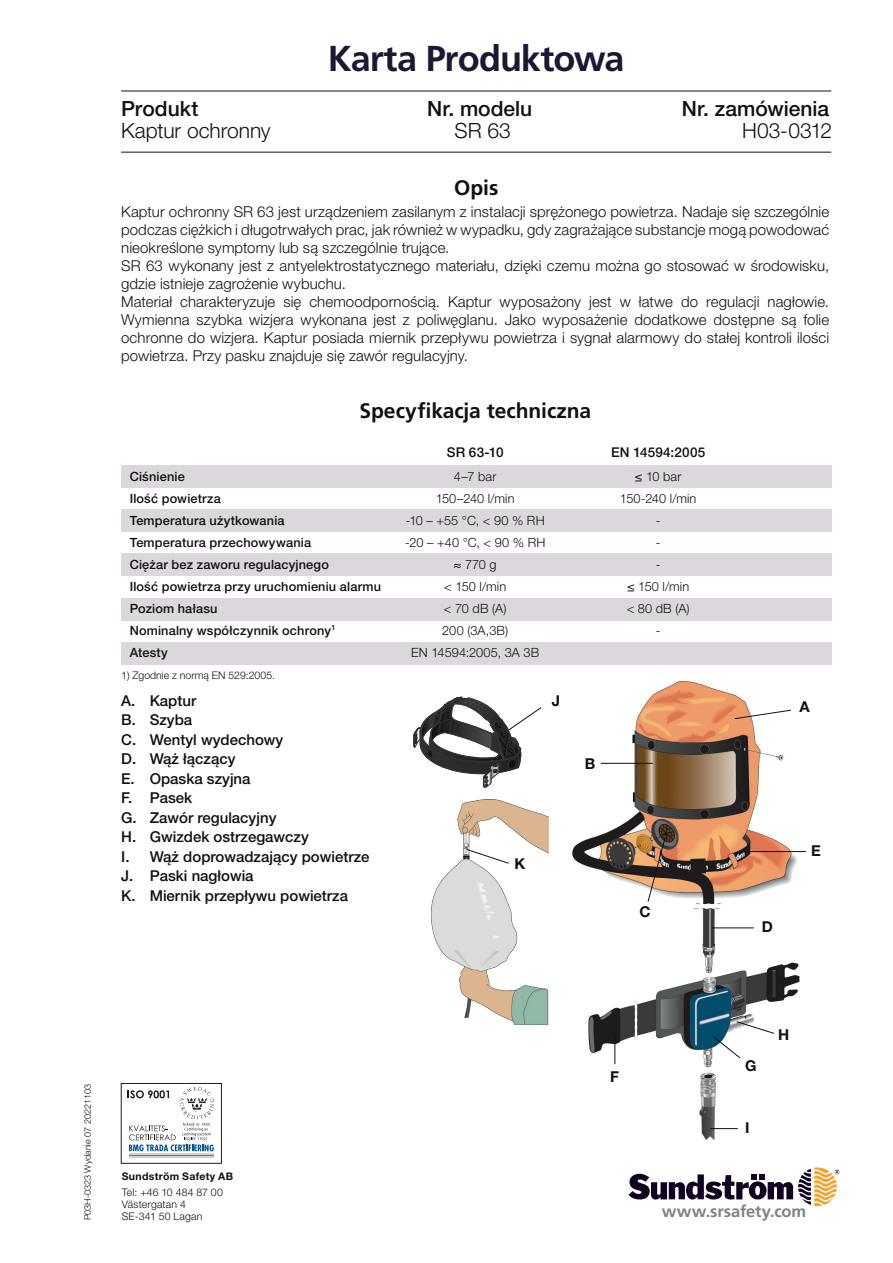
<style>
.page{position:relative;width:893px;height:1263px;background:#fff}
.page>*{position:absolute;margin:0;border:0;box-sizing:border-box;transform-origin:0 0}
.t1{font:700 36px "Frutiger LT Pro";letter-spacing:-.03em;color:#191933}
.t2{font:500 21px "Helvetica Neue LT Pro";color:#11110f}
.t3{font:300 21px "Helvetica Neue LT Pro";color:#11110f}
.t4{font:700 21px "Frutiger LT Pro";color:#11110f}
.t5{font:700 16.5px "Frutiger LT Pro";letter-spacing:-.005em;color:#808281}
.t6{font:300 15px/18px "Helvetica Neue LT Pro";letter-spacing:.005em;color:#11110f}
.t7{font:500 15px/19.5px "Helvetica Neue LT Pro";color:#11110f}
.t8{font:700 15px "Helvetica Neue LT Pro";color:#11110f}
.t9{font:500 13.5px "Helvetica Neue LT Pro";letter-spacing:.015em;color:#11110f}
.t10{font:500 12.75px "Helvetica Neue LT Pro";letter-spacing:.015em;color:#11110f}
.t11{font:300 12.75px "Helvetica Neue LT Pro";letter-spacing:.005em;color:#11110f}
.t12{font:300 10.5px/12px "Helvetica Neue LT Pro";color:#11110f}
.t13{font:700 10.5px "Helvetica Neue LT Pro";letter-spacing:.03em;color:#11110f}
.t14{font:300 9px "Helvetica Neue LT Pro";color:#11110f}
</style>
<div class="page">
<svg style="left:628px;top:1167px;width:211px;height:39px"></svg>
<div style="left:121px;top:1083px;width:101px;height:80px;border:1px solid #1d1d1b"></div>
<svg style="left:128px;top:1087px;width:86px;height:64px"></svg>
<hr style="left:129px;top:1153px;width:85px;height:1px;background:#d1d1d1">
<hr style="left:129px;top:1156px;width:85px;height:2px;background:#d1d1d1">
<hr style="left:129px;top:1155px;width:85px;height:1px;background:#529a00">
<hr style="left:121px;top:152px;width:710px;height:1px;background:#11110f">
<hr style="left:121px;top:91px;width:710px;height:1px;background:#11110f">
<img style="left:572px;top:681px;width:227px;height:459px">
<img style="left:432px;top:799px;width:116px;height:226px">
<div style="left:121px;top:466px;width:711px;height:22px;background:#dbd7dd"></div>
<div style="left:121px;top:510px;width:711px;height:22px;background:#dbd7dd"></div>
<div style="left:121px;top:554px;width:711px;height:22px;background:#dbd7dd"></div>
<div style="left:121px;top:598px;width:711px;height:22px;background:#dbd7dd"></div>
<div style="left:121px;top:642px;width:711px;height:22px;background:#dbd7dd"></div>
<svg style="left:734px;top:710px;width:57px;height:9px"></svg>
<svg style="left:466px;top:849px;width:43px;height:15px"></svg>
<svg style="left:648px;top:837px;width:17px;height:65px"></svg>
<hr style="left:712px;top:928px;width:42px;height:1px;background:#11110f">
<hr style="left:745px;top:851px;width:61px;height:1px;background:#11110f">
<svg style="left:713px;top:1021px;width:61px;height:37px"></svg>
<svg style="left:710px;top:1128px;width:28px;height:1px"></svg>
<svg style="left:615px;top:1036px;width:1px;height:28px"></svg>
<hr style="left:601px;top:763px;width:52px;height:1px;background:#11110f">
<svg style="left:413px;top:696px;width:129px;height:92px"></svg>
<h1 class="t1" style="left:328px;top:37px;width:298px">Karta Produktowa</h1>
<h2 class="t2" style="left:121px;top:96px;width:79px">Produkt</h2>
<h2 class="t2" style="left:427px;top:96px;width:107px">Nr. modelu</h2>
<h2 class="t2" style="left:682px;top:96px;width:149px">Nr. zamówienia</h2>
<h2 class="t3" style="left:121px;top:118px;width:151px">Kaptur ochronny</h2>
<h2 class="t3" style="left:455px;top:118px;width:58px">SR 63</h2>
<h2 class="t3" style="left:742px;top:118px;width:92px">H03-0312</h2>
<h2 class="t4" style="left:454px;top:176px;width:46px">Opis</h2>
<p class="t6" style="left:121px;top:203px;width:709px">Kaptur ochronny SR 63 jest urządzeniem zasilanym z instalacji sprężonego powietrza. Nadaje się szczególnie podczas ciężkich i długotrwałych prac, jak również w wypadku, gdy zagrażające substancje mogą powodować nieokreślone symptomy lub są szczególnie trujące.<br>SR 63 wykonany jest z antyelektrostatycznego materiału, dzięki czemu można go stosować w środowisku, gdzie istnieje zagrożenie wybuchu.<br>Materiał charakteryzuje się chemoodpornością. Kaptur wyposażony jest w łatwe do regulacji nagłowie.<br>Wymienna szybka wizjera wykonana jest z poliwęglanu. Jako wyposażenie dodatkowe dostępne są folie ochronne do wizjera. Kaptur posiada miernik przepływu powietrza i sygnał alarmowy do stałej kontroli ilości powietrza. Przy pasku znajduje się zawór regulacyjny.</p>
<h2 class="t4" style="left:359px;top:399px;width:233px">Specyfikacja techniczna</h2>
<p class="t9" style="left:447px;top:444px;width:58px">SR 63-10</p>
<p class="t9" style="left:611px;top:444px;width:96px">EN 14594:2005</p>
<p class="t10" style="left:130px;top:468px;width:57px">Ciśnienie</p>
<p class="t11" style="left:454px;top:468px;width:44px">4–7 bar</p>
<p class="t11" style="left:635px;top:468px;width:48px">≤ 10 bar</p>
<p class="t10" style="left:130px;top:490px;width:93px">Ilość powietrza</p>
<p class="t11" style="left:436px;top:490px;width:80px">150–240 l/min</p>
<p class="t11" style="left:620px;top:490px;width:78px">150-240 l/min</p>
<p class="t10" style="left:130px;top:512px;width:156px">Temperatura użytkowania</p>
<p class="t11" style="left:406px;top:512px;width:140px">-10 – +55 °C, &lt; 90 % RH</p>
<p class="t11" style="left:656px;top:512px;width:6px">-</p>
<p class="t10" style="left:130px;top:534px;width:183px">Temperatura przechowywania</p>
<p class="t11" style="left:405px;top:534px;width:142px">-20 – +40 °C, &lt; 90 % RH</p>
<p class="t11" style="left:656px;top:534px;width:6px">-</p>
<p class="t10" style="left:130px;top:556px;width:201px">Ciężar bez zaworu regulacyjnego</p>
<p class="t11" style="left:454px;top:556px;width:44px">≈ 770 g</p>
<p class="t11" style="left:656px;top:556px;width:6px">-</p>
<p class="t10" style="left:130px;top:578px;width:253px">Ilość powietrza przy uruchomieniu alarmu</p>
<p class="t11" style="left:444px;top:578px;width:64px">&lt; 150 l/min</p>
<p class="t11" style="left:627px;top:578px;width:64px">≤ 150 l/min</p>
<p class="t10" style="left:130px;top:600px;width:89px">Poziom hałasu</p>
<p class="t11" style="left:444px;top:600px;width:64px">&lt; 70 dB (A)</p>
<p class="t11" style="left:627px;top:600px;width:65px">&lt; 80 dB (A)</p>
<p class="t10" style="left:130px;top:622px;width:207px">Nominalny współczynnik ochrony<sup>1</sup></p>
<p class="t11" style="left:442px;top:622px;width:67px">200 (3A,3B)</p>
<p class="t11" style="left:656px;top:622px;width:6px">-</p>
<p class="t10" style="left:130px;top:644px;width:40px">Atesty</p>
<p class="t11" style="left:411px;top:644px;width:129px">EN 14594:2005, 3A 3B</p>
<p class="t12" style="left:121px;top:669px;width:155px">1) Zgodnie z normą EN 529:2005.</p>
<p class="t7" style="left:121px;top:690px;width:250px">A. Kaptur<br>B. Szyba<br>C. Wentyl wydechowy<br>D. Wąż łączący<br>E. Opaska szyjna<br>F. Pasek<br>G. Zawór regulacyjny<br>H. Gwizdek ostrzegawczy<br>I. Wąż doprowadzający powietrze<br>J. Paski nagłowia<br>K. Miernik przepływu powietrza</p>
<p class="t8" style="left:552px;top:691px;width:10px">J</p>
<p class="t8" style="left:585px;top:754px;width:12px">B</p>
<p class="t8" style="left:514px;top:854px;width:12px">K</p>
<p class="t8" style="left:639px;top:902px;width:13px">C</p>
<p class="t8" style="left:799px;top:698px;width:12px">A</p>
<p class="t8" style="left:762px;top:917px;width:13px">D</p>
<p class="t8" style="left:811px;top:842px;width:11px">E</p>
<p class="t14" style="left:82px;top:1220px;width:138px;rotate:-90deg">P03H-0323 Wydanie 07 20221103</p>
<p class="t13" style="left:122px;top:1170px;width:113px">Sundström Safety AB</p>
<p class="t12" style="left:122px;top:1186px;width:103px">Tel: +46 10 484 87 00<br>Västergatan 4<br>SE-341 50 Lagan</p>
<p class="t8" style="left:610px;top:1067px;width:10px">F</p>
<p class="t8" style="left:745px;top:1057px;width:13px">G</p>
<p class="t8" style="left:745px;top:1118px;width:6px">I</p>
<p class="t8" style="left:778px;top:1025px;width:13px">H</p>
<p class="t5" style="left:662px;top:1202px;width:146px">www.srsafety.com</p>
</div>
